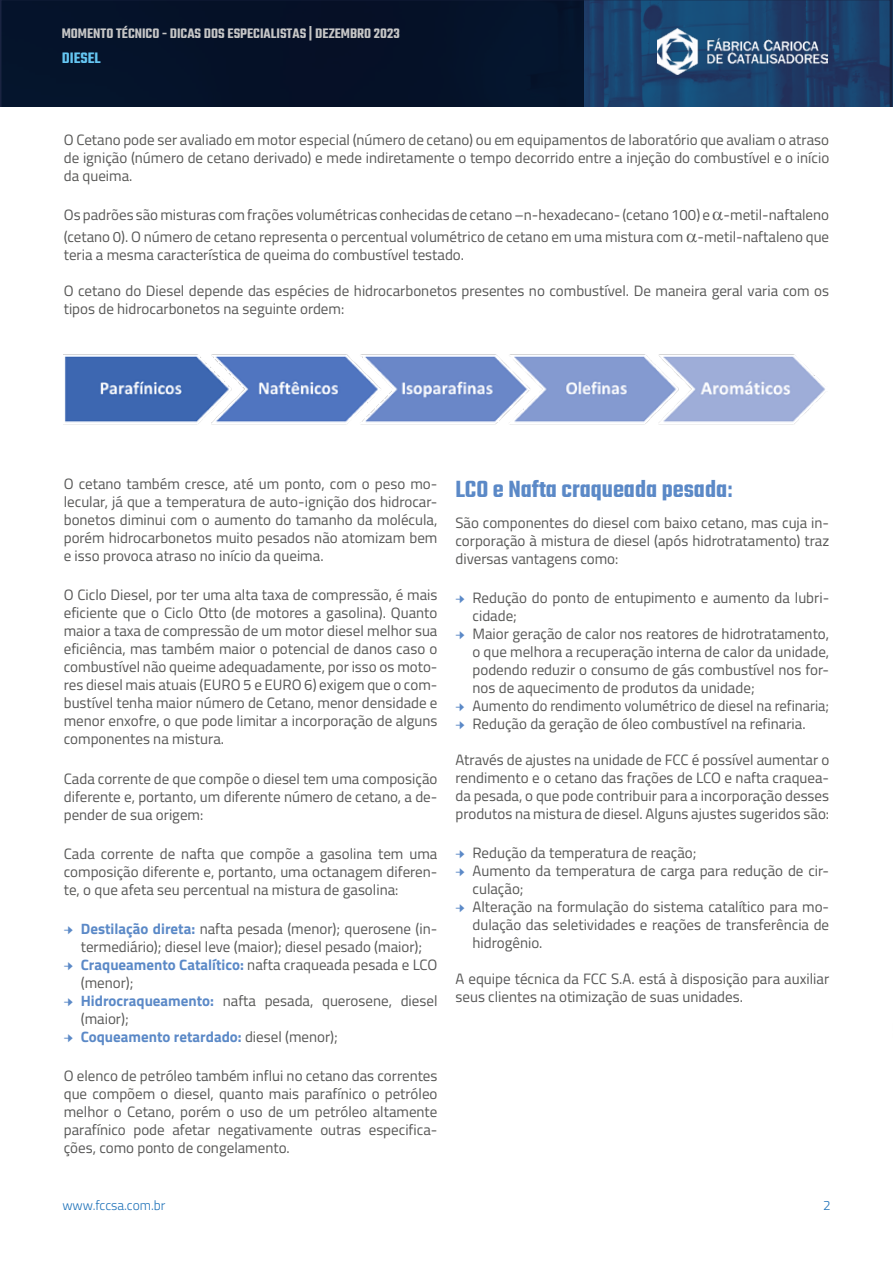
<style>
.page{position:relative;width:893px;height:1263px;background:#fff}
.page>*{position:absolute;margin:0;border:0;box-sizing:border-box;transform-origin:0 0}
.t1{font:600 25.5px "Teko";color:#5b89c7}
.t2{font:600 16.5px "Teko";color:#65c6f2}
.t3{font:15px/18px "Titillium Web";color:#575756;text-align:justify}
.t4{font:600 15px "Teko";color:#c6c6c6}
.t5{font:700 15px "Titillium Web";color:#5b89c7}
.t6{font:300 13.5px "Titillium Web";color:#1d71b8}
.s1{font-family:"Minion Pro";color:#5b89c7}
.s2{font-weight:700;color:#5b89c7}
.s3{font-family:"Minion Pro";font-weight:400}
.s4{font-weight:400;color:#575756}
.s5{font-family:"Titillium Web"}
</style>
<div class="page">
<svg style="left:0;top:0;width:893px;height:106px;background:#0b1f3c"></svg>
<img style="left:658px;top:28px;width:169px;height:47px">
<img style="left:64px;top:354px;width:761px;height:71px">
<hr style="left:892px;top:959px;width:1px;height:304px;background:#1a2441">
<svg style="left:892px;top:1005px;width:1px;height:33px"></svg>
<hr style="left:892px;top:772px;width:1px;height:187px;background:#b3b2b2">
<p class="t4" style="left:62px;top:24px;width:340px">MOMENTO TÉCNICO - DICAS DOS ESPECIALISTAS | DEZEMBRO 2023</p>
<p class="t2" style="left:62px;top:47px;width:40px">DIESEL</p>
<p class="t3" style="left:64px;top:130px;width:767px">O Cetano pode ser avaliado em motor especial (número de cetano) ou em equipamentos de laboratório que avaliam o atraso de ignição (número de cetano derivado) e mede indiretamente o tempo decorrido entre a injeção do combustível e o início da queima.</p>
<p class="t3" style="left:64px;top:203px;width:767px;line-height:21.6px">Os padrões são misturas com frações volumétricas conhecidas de cetano –n-hexadecano- (cetano 100) e -metil-naftaleno (cetano 0). O número de cetano representa o percentual volumétrico de cetano em uma mistura com -metil-naftaleno que</p>
<p class="t3" style="left:64px;top:245px;width:402px">teria a mesma característica de queima do combustível testado.</p>
<p class="t3" style="left:64px;top:281px;width:767px">O cetano do Diesel depende das espécies de hidrocarbonetos presentes no combustível. De maneira geral varia com os tipos de hidrocarbonetos na seguinte ordem:</p>
<p class="t3" style="left:64px;top:474px;width:375px">O cetano também cresce, até um ponto, com o peso mo&shy;lecular, já que a temperatura de auto-ignição dos hidrocar&shy;bonetos diminui com o aumento do tamanho da molécula, porém hidrocarbonetos muito pesados não atomizam bem e isso provoca atraso no início da queima.</p>
<p class="t3" style="left:64px;top:585px;width:375px">O Ciclo Diesel, por ter uma alta taxa de compressão, é mais eficiente que o Ciclo Otto (de motores a gasolina). Quanto maior a taxa de compressão de um motor diesel melhor sua eficiência, mas também maior o potencial de danos caso o combustível não queime adequadamente, por isso os moto&shy;res diesel mais atuais (EURO 5 e EURO 6) exigem que o com&shy;bustível tenha maior número de Cetano, menor densidade e menor enxofre, o que pode limitar a incorporação de alguns componentes na mistura.</p>
<p class="t3" style="left:64px;top:768px;width:375px">Cada corrente de que compõe o diesel tem uma composição diferente e, portanto, um diferente número de cetano, a de&shy;pender de sua origem:</p>
<p class="t3" style="left:64px;top:844px;width:375px">Cada corrente de nafta que compõe a gasolina tem uma composição diferente e, portanto, uma octanagem diferen&shy;te, o que afeta seu percentual na mistura de gasolina:</p>
<p class="t3" style="left:64px;top:919px;width:375px"><span class="s1">Ș</span> <span class="s2">Destilação direta:</span> nafta pesada (menor); querosene (in-</p>
<p class="t3" style="left:81px;top:937px;width:343px">termediário); diesel leve (maior); diesel pesado (maior);</p>
<p class="t3" style="left:64px;top:955px;width:375px"><span class="s1">Ș</span> <span class="s2">Craqueamento Catalítico:</span> nafta craqueada pesada e LCO</p>
<p class="t3" style="left:81px;top:973px;width:54px">(menor);</p>
<p class="t3" style="left:64px;top:991px;width:375px"><span class="s1">Ș</span> <span class="s2">Hidrocraqueamento:</span> nafta pesada, querosene, diesel</p>
<p class="t3" style="left:81px;top:1009px;width:49px">(maior);</p>
<p class="t5" style="left:64px;top:1025px;width:276px"><span class="s3">Ș</span> Coqueamento retardado: <span class="s4">diesel (menor);</span></p>
<p class="t3" style="left:64px;top:1066px;width:375px">O elenco de petróleo também influi no cetano das correntes que compõem o diesel, quanto mais parafínico o petróleo melhor o Cetano, porém o uso de um petróleo altamente parafínico pode afetar negativamente outras especifica&shy;ções, como ponto de congelamento.</p>
<h1 class="t1" style="left:455px;top:474px;width:279px">LCO e Nafta craqueada pesada<span class="s5">:</span></h1>
<p class="t3" style="left:455px;top:513px;width:375px">São componentes do diesel com baixo cetano, mas cuja in&shy;corporação à mistura de diesel (após hidrotratamento) traz diversas vantagens como:</p>
<p class="t3" style="left:455px;top:588px;width:375px"><span class="s1">Ș</span> Redução do ponto de entupimento e aumento da lubri-</p>
<p class="t3" style="left:472px;top:606px;width:46px">cidade;</p>
<p class="t3" style="left:455px;top:624px;width:375px"><span class="s1">Ș</span> Maior geração de calor nos reatores de hidrotratamento,</p>
<p class="t3" style="left:472px;top:642px;width:358px">o que melhora a recuperação interna de calor da unidade,</p>
<p class="t3" style="left:472px;top:660px;width:358px">podendo reduzir o consumo de gás combustível nos for-</p>
<p class="t3" style="left:472px;top:678px;width:284px">nos de aquecimento de produtos da unidade;</p>
<p class="t3" style="left:455px;top:696px;width:375px"><span class="s1">Ș</span> Aumento do rendimento volumétrico de diesel na refinaria;</p>
<p class="t3" style="left:455px;top:714px;width:352px"><span class="s1">Ș</span> Redução da geração de óleo combustível na refinaria.</p>
<p class="t3" style="left:455px;top:750px;width:375px">Através de ajustes na unidade de FCC é possível aumentar o rendimento e o cetano das frações de LCO e nafta craquea&shy;da pesada, o que pode contribuir para a incorporação desses produtos na mistura de diesel. Alguns ajustes sugeridos são:</p>
<p class="t3" style="left:455px;top:843px;width:243px"><span class="s1">Ș</span> Redução da temperatura de reação;</p>
<p class="t3" style="left:455px;top:861px;width:375px"><span class="s1">Ș</span> Aumento da temperatura de carga para redução de cir-</p>
<p class="t3" style="left:472px;top:879px;width:53px">culação;</p>
<p class="t3" style="left:455px;top:897px;width:375px"><span class="s1">Ș</span> Alteração na formulação do sistema catalítico para mo-</p>
<p class="t3" style="left:472px;top:915px;width:358px">dulação das seletividades e reações de transferência de</p>
<p class="t3" style="left:472px;top:933px;width:72px">hidrogênio.</p>
<p class="t3" style="left:455px;top:969px;width:375px">A equipe técnica da FCC S.A. está à disposição para auxiliar seus clientes na otimização de suas unidades.</p>
<p class="t6" style="left:62px;top:1196px;width:105px">www.fccsa.com.br</p>
<p class="t6" style="left:823px;top:1196px;width:9px">2</p>
</div>
